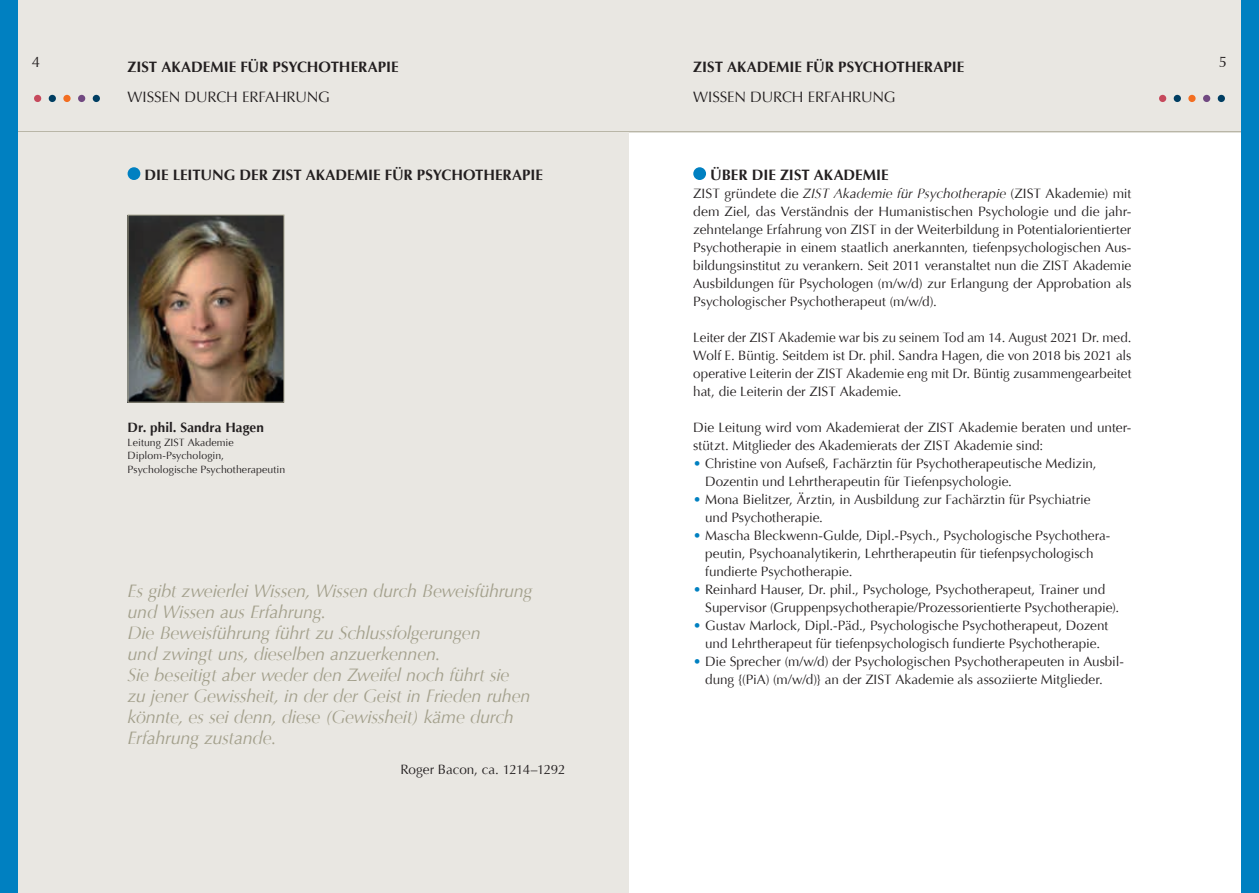
<style>
.page{position:relative;width:1259px;height:893px;background:#fff}
.page>*{position:absolute;margin:0;border:0;box-sizing:border-box;transform-origin:0 0}
.t1{font:italic 18px/21px "Optima LT Pro";letter-spacing:-.015em;color:#a3a08c}
.t2{font:700 15px "Optima LT Pro";color:#231f20}
.t3{font:15px "Optima LT Pro";letter-spacing:-.01em;color:#231f20}
.t4{font:13.5px/18px "Optima LT Pro";color:#231f20}
.t5{font:700 13.5px "Optima LT Pro";letter-spacing:.005em;color:#231f20}
.t6{font:10.5px/13.5px "Optima LT Pro";letter-spacing:.01em;color:#231f20}
.s1{font-style:italic}
.s2{color:#0080c1}
</style>
<div class="page">
<div style="left:0;top:0;width:1259px;height:132px;background:#e9e7e2"></div>
<hr style="left:17px;top:131px;width:1235px;height:1px;background:#a3a08c">
<div style="left:1242px;top:0;width:17px;height:893px;background:#0080c1"></div>
<div style="left:34px;top:95px;width:7px;height:7px;background:#c6495c;border-radius:50%"></div>
<div style="left:49px;top:95px;width:7px;height:7px;background:#003e62;border-radius:50%"></div>
<div style="left:63px;top:95px;width:8px;height:7px;background:#f36e21;border-radius:50%"></div>
<div style="left:78px;top:95px;width:7px;height:7px;background:#714981;border-radius:50%"></div>
<div style="left:93px;top:95px;width:7px;height:7px;background:#003e62;border-radius:50%"></div>
<div style="left:1159px;top:95px;width:7px;height:7px;background:#c6495c;border-radius:50%"></div>
<div style="left:1173px;top:95px;width:8px;height:7px;background:#003e62;border-radius:50%"></div>
<div style="left:1188px;top:95px;width:7px;height:7px;background:#f36e21;border-radius:50%"></div>
<div style="left:1203px;top:95px;width:7px;height:7px;background:#714981;border-radius:50%"></div>
<div style="left:1217px;top:95px;width:8px;height:7px;background:#003e62;border-radius:50%"></div>
<div style="left:13px;top:133px;width:616px;height:760px;background:#e9e7e2"></div>
<div style="left:128px;top:167px;width:12px;height:13px;background:#0080c1;border-radius:50%"></div>
<div style="left:693px;top:167px;width:13px;height:13px;background:#0080c1;border-radius:50%"></div>
<img style="left:130px;top:217px;width:152px;height:184px">
<div style="left:128px;top:215px;width:156px;height:188px;border:1px solid #a3a08c"></div>
<div style="left:0;top:0;width:17px;height:893px;background:#0080c1"></div>
<p class="t3" style="left:32px;top:53px;width:10px">4</p>
<p class="t3" style="left:1218px;top:53px;width:10px">5</p>
<p class="t2" style="left:128px;top:57px;width:272px">ZIST AKADEMIE FÜR PSYCHOTHERAPIE</p>
<p class="t2" style="left:693px;top:57px;width:272px">ZIST AKADEMIE FÜR PSYCHOTHERAPIE</p>
<p class="t3" style="left:128px;top:88px;width:204px">WISSEN DURCH ERFAHRUNG</p>
<p class="t3" style="left:693px;top:88px;width:204px">WISSEN DURCH ERFAHRUNG</p>
<p class="t2" style="left:144px;top:165px;width:400px">DIE LEITUNG DER ZIST AKADEMIE FÜR PSYCHOTHERAPIE</p>
<p class="t5" style="left:128px;top:419px;width:138px">Dr. phil. Sandra Hagen</p>
<p class="t6" style="left:128px;top:435px;width:159px">Leitung ZIST Akademie<br>Diplom-Psychologin,<br>Psychologische Psychotherapeutin</p>
<p class="t1" style="left:128px;top:581px;width:406px">Es gibt zweierlei Wissen, Wissen durch Beweisführung und Wissen aus Erfahrung.<br>Die Beweisführung führt zu Schlussfolgerungen<br>und zwingt uns, dieselben anzuerkennen.<br>Sie beseitigt aber weder den Zweifel noch führt sie<br>zu jener Gewissheit, in der der Geist in Frieden ruhen könnte, es sei denn, diese (Gewissheit) käme durch Erfahrung zustande.</p>
<p class="t4" style="left:401px;top:761px;width:166px">Roger Bacon, ca. 1214–1292</p>
<p class="t2" style="left:710px;top:165px;width:180px">ÜBER DIE ZIST AKADEMIE</p>
<p class="t4" style="left:693px;top:185px;width:439px;text-align:justify">ZIST gründete die <span class="s1">ZIST Akademie für Psychotherapie</span> (ZIST Akademie) mit dem Ziel, das Verständnis der Humanistischen Psychologie und die jahr&shy;zehntelange Erfahrung von ZIST in der Weiterbildung in Potentialorientierter Psychotherapie in einem staatlich anerkannten, tiefenpsychologischen Aus&shy;bildungsinstitut zu verankern. Seit 2011 veranstaltet nun die ZIST Akademie Ausbildungen für Psychologen (m/w/d) zur Erlangung der Approbation als Psychologischer Psychotherapeut (m/w/d).</p>
<p class="t4" style="left:693px;top:329px;width:440px;text-align:justify">Leiter der ZIST Akademie war bis zu seinem Tod am 14. August 2021 Dr. med.<br>Wolf E. Büntig. Seitdem ist Dr. phil. Sandra Hagen, die von 2018 bis 2021 als operative Leiterin der ZIST Akademie eng mit Dr. Büntig zusammengearbeitet hat, die Leiterin der ZIST Akademie.</p>
<p class="t4" style="left:693px;top:419px;width:439px">Die Leitung wird vom Akademierat der ZIST Akademie beraten und unter&shy;stützt. Mitglieder des Akademierats der ZIST Akademie sind:</p>
<p class="t4" style="left:705px;top:455px;width:393px;text-indent:-12px"><span class="s2">•</span> Christine von Aufseß, Fachärztin für Psychotherapeutische Medizin,<br>Dozentin und Lehrtherapeutin für Tiefenpsychologie.</p>
<p class="t4" style="left:705px;top:490px;width:387px;text-indent:-12px"><span class="s2">•</span> Mona Bielitzer, Ärztin, in Ausbildung zur Fachärztin für Psychiatrie und Psychotherapie.</p>
<p class="t4" style="left:705px;top:526px;width:407px;text-indent:-12px"><span class="s2">•</span> Mascha Bleckwenn-Gulde, Dipl.-Psych., Psychologische Psychothera&shy;peutin, Psychoanalytikerin, Lehrtherapeutin für tiefenpsychologisch fundierte Psychotherapie.</p>
<p class="t4" style="left:705px;top:580px;width:415px;text-indent:-12px"><span class="s2">•</span> Reinhard Hauser, Dr. phil., Psychologe, Psychotherapeut, Trainer und<br>Supervisor (Gruppenpsychotherapie/Prozessorientierte Psychotherapie).</p>
<p class="t4" style="left:693px;top:616px;width:416px;text-align:center"><span class="s2">•</span> Gustav Marlock, Dipl.-Päd., Psychologische Psychotherapeut, Dozent und Lehrtherapeut für tiefenpsychologisch fundierte Psychotherapie.</p>
<p class="t4" style="left:705px;top:652px;width:420px;text-indent:-12px"><span class="s2">•</span> Die Sprecher (m/w/d) der Psychologischen Psychotherapeuten in Ausbil&shy;dung {(PiA) (m/w/d)} an der ZIST Akademie als assoziierte Mitglieder.</p>
</div>
